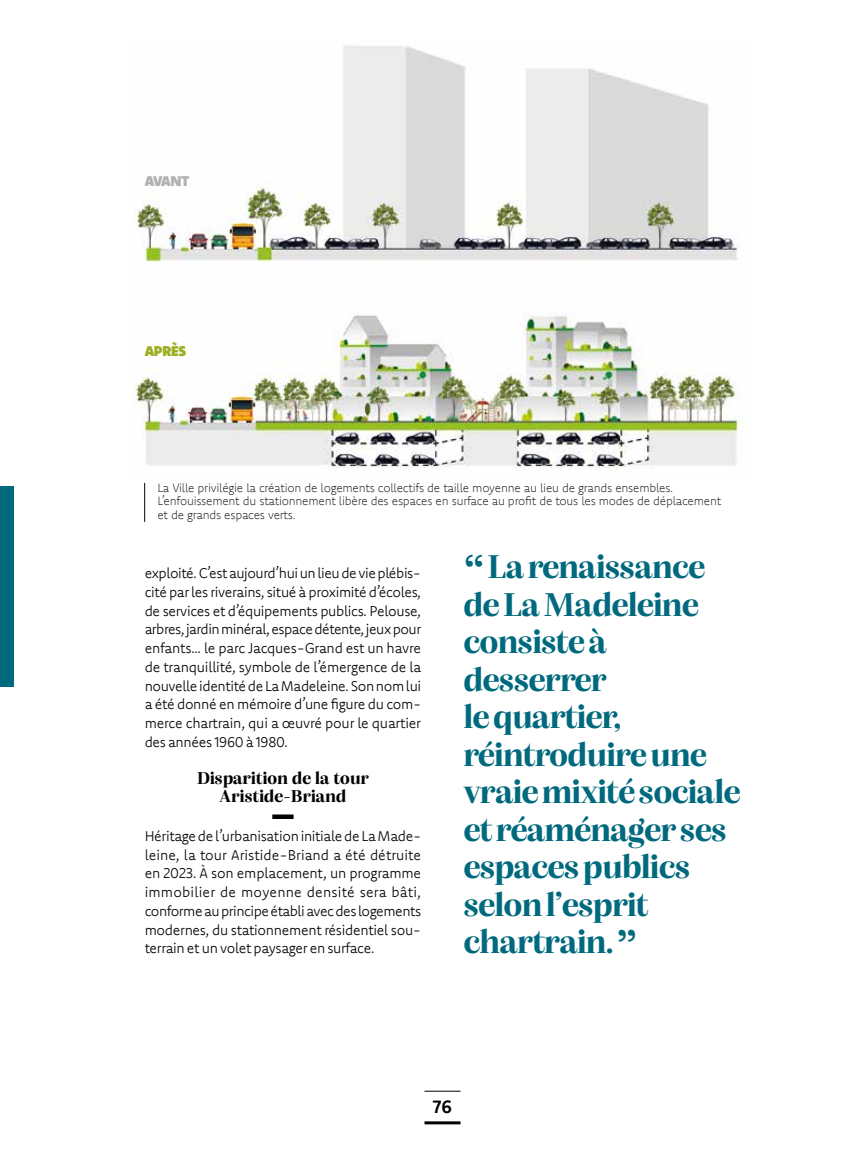
<style>
.page{position:relative;width:851px;height:1149px;background:#fff}
.page>*{position:absolute;margin:0;border:0;box-sizing:border-box;transform-origin:0 0}
.t1{font:700 34.5px/37.5px "Alga";letter-spacing:-.01em;color:#00697e}
.t2{font:700 18px/18px "Alga";letter-spacing:.01em;color:#000;text-align:center}
.t3{font:700 18px "Komet";color:#000}
.t4{font:300 14.25px/18.8px "Komet";letter-spacing:-.025em;color:#000;text-align:justify}
.t5{font:900 14.25px "Komet";letter-spacing:-.05em;color:#b3b2b2}
.t6{font:900 14.25px "Komet";letter-spacing:-.02em;color:#9daf21}
.t7{font:200 12px/13.5px "Komet";letter-spacing:-.02em;color:#000}
.s1{font-family:"Baskerville"}
</style>
<div class="page">
<hr style="left:424px;top:1090px;width:36px;height:1px;background:#000">
<hr style="left:424px;top:1120px;width:36px;height:3px;background:#000">
<svg style="left:272px;top:814px;width:21px;height:4px"></svg>
<img style="left:133px;top:45px;width:612px;height:423px">
<hr style="left:144px;top:482px;width:1px;height:39px;background:#000">
<div style="left:0;top:486px;width:14px;height:200px;background:#00697e"></div>
<p class="t5" style="left:145px;top:172px;width:46px">AVANT</p>
<p class="t6" style="left:145px;top:342px;width:43px">APRÈS</p>
<p class="t7" style="left:157px;top:480px;width:565px">La Ville privilégie la création de logements collectifs de taille moyenne au lieu de grands ensembles.<br>L’enfouissement du stationnement libère des espaces en surface au profit de tous les modes de déplacement et de grands espaces verts.</p>
<p class="t4" style="left:145px;top:563px;width:278px">exploité. C’est aujourd’hui un lieu de vie plébis&shy;cité par les riverains, situé à proximité d’écoles, de services et d’équipements publics. Pelouse, arbres, jardin minéral, espace détente, jeux pour enfants… le parc Jacques-Grand est un havre de tranquillité, symbole de l’émergence de la nouvelle identité de La Madeleine. Son nom lui a été donné en mémoire d’une figure du com&shy;merce chartrain, qui a œuvré pour le quartier des années 1960 à 1980.</p>
<p class="t2" style="left:197px;top:766px;width:173px">Disparition de la tour<br>Aristide-Briand</p>
<p class="t4" style="left:145px;top:825px;width:278px">Héritage de l’urbanisation initiale de La Made&shy;leine, la tour Aristide-Briand a été détruite en 2023. À son emplacement, un programme immobilier de moyenne densité sera bâti, conforme au principe établi avec des logements modernes, du stationnement résidentiel sou&shy;terrain et un volet paysager en surface.</p>
<h1 class="t1" style="left:463px;top:544px;width:278px"><span class="s1">“</span>La renaissance de La Madeleine consiste à desserrer<br>le quartier, réintroduire une vraie mixité sociale et réaménager ses espaces publics selon l’esprit chartrain.<span class="s1">”</span></h1>
<p class="t3" style="left:433px;top:1094px;width:21px">76</p>
</div>
